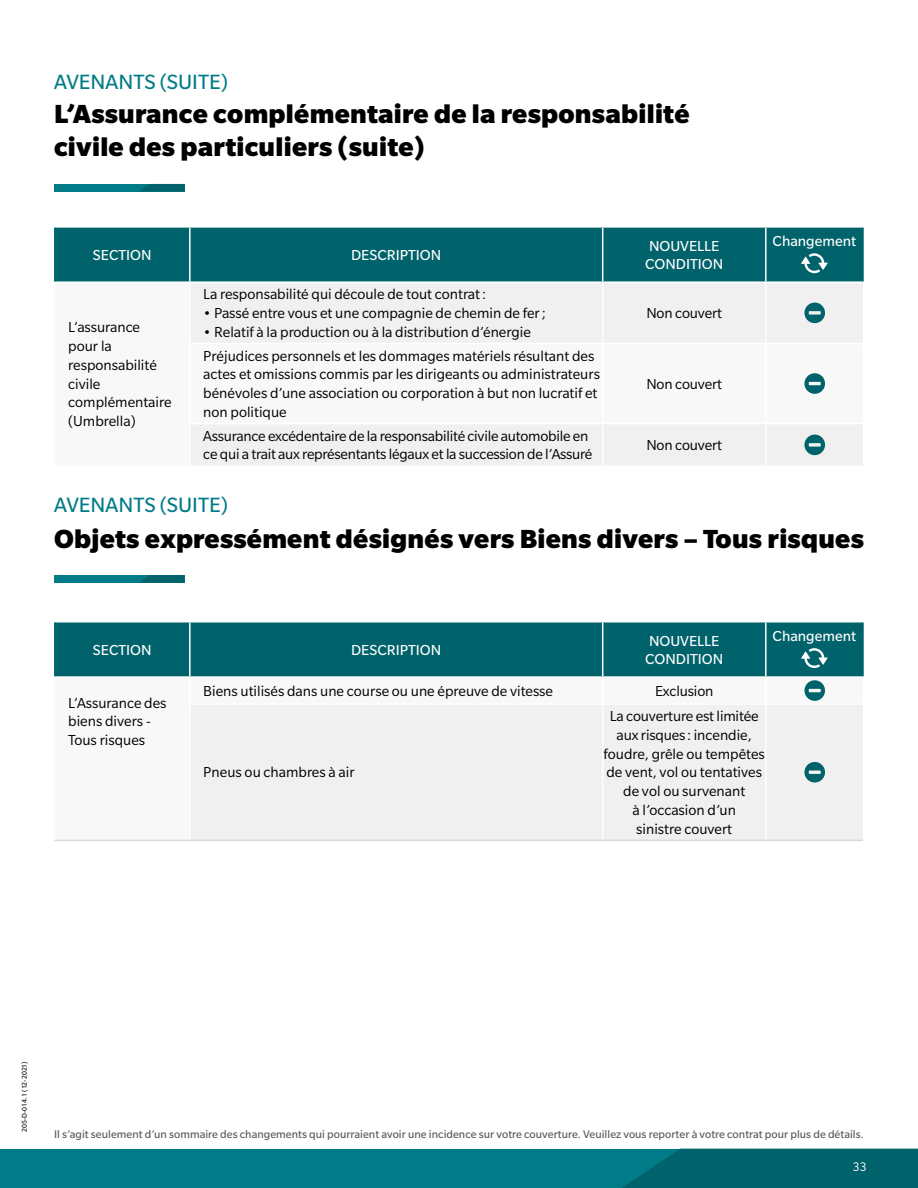
<style>
.page{position:relative;width:918px;height:1188px;background:#fff}
.page>*{position:absolute;margin:0;border:0;box-sizing:border-box;transform-origin:0 0}
.t1{font:900 28.5px/33px "Slate Std";letter-spacing:.01em;color:#000}
.t2{font:22.5px "Slate Std";color:#007b87}
.t3{font:15.75px/18.8px "Slate Std";color:#000}
.t4{font:15.75px/18px "Slate Std";color:#fff}
.t5{font:13.5px "Slate Std";color:#fff}
.t6{font:12px "Slate Std";letter-spacing:.005em;color:#575757}
.t7{font:7.5px "Slate Std";color:#000}
</style>
<div class="page">
<div style="left:0;top:1149px;width:918px;height:39px;background:#007b87"></div>
<svg style="left:622px;top:1149px;width:296px;height:39px;background:#00646d"></svg>
<div style="left:56px;top:228px;width:806px;height:53px;background:#00626b"></div>
<div style="left:191px;top:283px;width:672px;height:182px;background:#f0f0f0"></div>
<hr style="left:189px;top:343px;width:414px;height:1px;background:#fff">
<hr style="left:603px;top:343px;width:163px;height:1px;background:#fff">
<hr style="left:766px;top:343px;width:97px;height:1px;background:#fff">
<hr style="left:189px;top:423px;width:414px;height:1px;background:#fff">
<hr style="left:603px;top:423px;width:163px;height:1px;background:#fff">
<hr style="left:766px;top:423px;width:97px;height:1px;background:#fff">
<hr style="left:189px;top:228px;width:2px;height:53px;background:#fff">
<hr style="left:602px;top:228px;width:1px;height:53px;background:#fff">
<hr style="left:765px;top:228px;width:2px;height:53px;background:#fff">
<hr style="left:765px;top:283px;width:2px;height:60px;background:#fff">
<hr style="left:765px;top:344px;width:2px;height:79px;background:#fff">
<hr style="left:765px;top:424px;width:2px;height:41px;background:#fff">
<hr style="left:602px;top:283px;width:1px;height:60px;background:#fff">
<hr style="left:602px;top:424px;width:1px;height:41px;background:#fff">
<hr style="left:602px;top:344px;width:1px;height:79px;background:#fff">
<hr style="left:54px;top:228px;width:2px;height:53px;background:#00626b">
<hr style="left:862px;top:228px;width:2px;height:53px;background:#00626b">
<svg style="left:801px;top:253px;width:27px;height:20px"></svg>
<svg style="left:804px;top:303px;width:21px;height:20px"></svg>
<svg style="left:804px;top:373px;width:21px;height:21px"></svg>
<svg style="left:804px;top:435px;width:21px;height:20px"></svg>
<div style="left:54px;top:184px;width:130px;height:7px;background:#007b87"></div>
<svg style="left:140px;top:184px;width:44px;height:7px"></svg>
<div style="left:54px;top:575px;width:130px;height:8px;background:#007b87"></div>
<svg style="left:139px;top:575px;width:45px;height:8px"></svg>
<div style="left:56px;top:622px;width:806px;height:54px;background:#00626b"></div>
<div style="left:191px;top:705px;width:672px;height:135px;background:#f0f0f0"></div>
<hr style="left:189px;top:622px;width:2px;height:54px;background:#fff">
<hr style="left:602px;top:622px;width:1px;height:54px;background:#fff">
<hr style="left:765px;top:622px;width:2px;height:54px;background:#fff">
<hr style="left:765px;top:705px;width:2px;height:135px;background:#fff">
<hr style="left:602px;top:705px;width:1px;height:135px;background:#fff">
<hr style="left:54px;top:622px;width:2px;height:54px;background:#00626b">
<hr style="left:862px;top:622px;width:2px;height:54px;background:#00626b">
<hr style="left:54px;top:840px;width:136px;height:1px;background:#d8d8d8">
<hr style="left:190px;top:840px;width:413px;height:1px;background:#d8d8d8">
<hr style="left:603px;top:840px;width:163px;height:1px;background:#d8d8d8">
<hr style="left:766px;top:840px;width:97px;height:1px;background:#d8d8d8">
<svg style="left:801px;top:648px;width:27px;height:20px"></svg>
<svg style="left:804px;top:680px;width:21px;height:21px"></svg>
<svg style="left:804px;top:762px;width:21px;height:21px"></svg>
<h2 class="t2" style="left:54px;top:70px;width:176px">AVENANTS (SUITE)</h2>
<h1 class="t1" style="left:54px;top:98px;width:637px">L’Assurance complémentaire de la responsabilité civile des particuliers (suite)</h1>
<p class="t4" style="left:93px;top:246px;width:60px">SECTION</p>
<p class="t4" style="left:351px;top:246px;width:92px">DESCRIPTION</p>
<p class="t4" style="left:645px;top:237px;width:80px">NOUVELLE<br>CONDITION</p>
<p class="t4" style="left:773px;top:232px;width:85px">Changement</p>
<p class="t3" style="left:68px;top:318px;width:105px">L’assurance pour la responsabilité civile complémentaire (Umbrella)</p>
<p class="t3" style="left:203px;top:285px;width:284px">La responsabilité qui découle de tout contrat:</p>
<p class="t3" style="left:203px;top:304px;width:344px">• Passé entre vous et une compagnie de chemin de fer;</p>
<p class="t3" style="left:203px;top:322px;width:329px">• Relatif à la production ou à la distribution d’énergie</p>
<p class="t3" style="left:203px;top:346px;width:398px">Préjudices personnels et les dommages matériels résultant des actes et omissions commis par les dirigeants ou administrateurs bénévoles d’une association ou corporation à but non lucratif et non politique</p>
<p class="t3" style="left:646px;top:304px;width:77px">Non couvert</p>
<p class="t3" style="left:646px;top:374px;width:77px">Non couvert</p>
<p class="t3" style="left:203px;top:426px;width:391px">Assurance excédentaire de la responsabilité civile automobile en ce qui a trait aux représentants légaux et la succession de l’Assuré</p>
<p class="t3" style="left:646px;top:436px;width:77px">Non couvert</p>
<h2 class="t2" style="left:54px;top:493px;width:176px">AVENANTS (SUITE)</h2>
<h1 class="t1" style="left:54px;top:522px;width:812px">Objets expressément désignés vers Biens divers – Tous risques</h1>
<p class="t4" style="left:93px;top:640px;width:60px">SECTION</p>
<p class="t4" style="left:351px;top:640px;width:92px">DESCRIPTION</p>
<p class="t4" style="left:645px;top:631px;width:80px">NOUVELLE<br>CONDITION</p>
<p class="t4" style="left:773px;top:627px;width:85px">Changement</p>
<p class="t3" style="left:68px;top:693px;width:100px">L’Assurance des biens divers -<br>Tous risques</p>
<p class="t3" style="left:203px;top:681px;width:351px">Biens utilisés dans une course ou une épreuve de vitesse</p>
<p class="t3" style="left:655px;top:681px;width:60px">Exclusion</p>
<p class="t3" style="left:604px;top:707px;width:163px;text-align:center">La couverture est limitée aux risques: incendie, foudre, grêle ou tempêtes de vent, vol ou tentatives de vol ou survenant<br>à l’occasion d’un<br>sinistre couvert</p>
<p class="t3" style="left:203px;top:763px;width:153px">Pneus ou chambres à air</p>
<p class="t7" style="left:20px;top:1132px;width:72px;rotate:-90deg">205-D-014.1 (12-2021)</p>
<p class="t6" style="left:54px;top:1128px;width:811px">Il s’agit seulement d’un sommaire des changements qui pourraient avoir une incidence sur votre couverture. Veuillez vous reporter à votre contrat pour plus de détails.</p>
<p class="t5" style="left:853px;top:1160px;width:15px">33</p>
</div>
